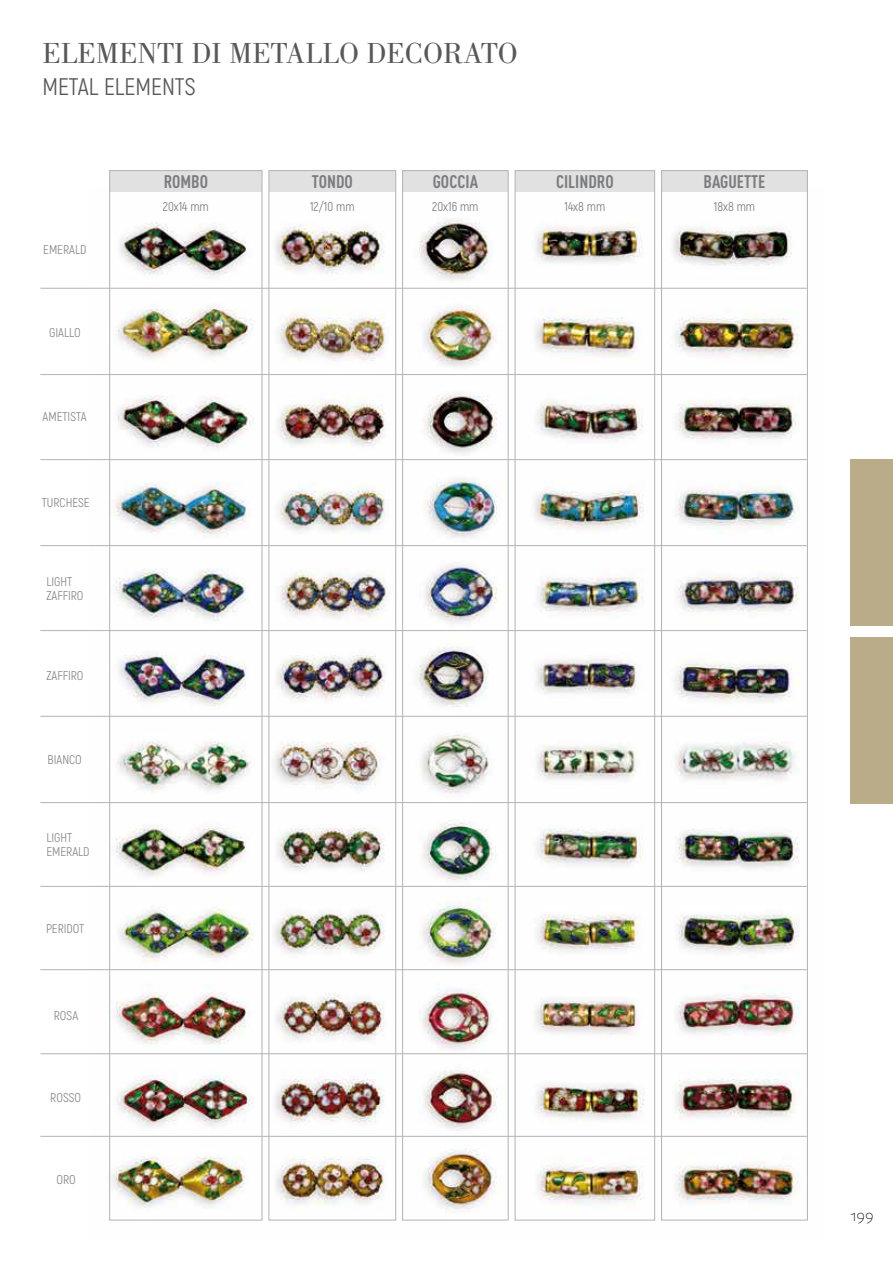
<style>
.page{position:relative;width:893px;height:1263px;background:#fff}
.page>*{position:absolute;margin:0;border:0;box-sizing:border-box;transform-origin:0 0}
.t1{font:30px "Bodoni Std";color:#58585a}
.t2{font:24px "Akrobat";color:#58585a}
.t3{font:700 condensed 18px "DIN Pro";color:#7b7c7e}
.t4{font:100 15px "Daxline Pro";color:#000}
.t5{font:12.75px/14.1px "Akrobat";color:#87888a}
.t6{font:12.75px "Akrobat";color:#7b7c7e}
</style>
<div class="page">
<div style="left:850px;top:637px;width:43px;height:167px;background:#baab89"></div>
<div style="left:850px;top:459px;width:43px;height:166px;background:#baab89"></div>
<img style="left:91px;top:188px;width:717px;height:1033px">
<div style="left:661px;top:171px;width:146px;height:21px;background:#e1e1e2"></div>
<div style="left:661px;top:170px;width:147px;height:1050px;border:1px solid #b1b3b4"></div>
<hr style="left:40px;top:288px;width:767px;height:1px;background:#b1b3b4">
<hr style="left:40px;top:374px;width:767px;height:1px;background:#b1b3b4">
<hr style="left:40px;top:459px;width:767px;height:1px;background:#b1b3b4">
<hr style="left:40px;top:545px;width:767px;height:1px;background:#b1b3b4">
<hr style="left:40px;top:630px;width:767px;height:1px;background:#b1b3b4">
<hr style="left:40px;top:716px;width:767px;height:1px;background:#b1b3b4">
<hr style="left:40px;top:802px;width:767px;height:1px;background:#b1b3b4">
<hr style="left:40px;top:886px;width:767px;height:1px;background:#b1b3b4">
<hr style="left:40px;top:969px;width:767px;height:1px;background:#b1b3b4">
<hr style="left:40px;top:1053px;width:767px;height:1px;background:#b1b3b4">
<hr style="left:40px;top:1136px;width:767px;height:1px;background:#b1b3b4">
<div style="left:110px;top:171px;width:152px;height:21px;background:#e1e1e2"></div>
<div style="left:109px;top:170px;width:153px;height:1050px;border:1px solid #b1b3b4"></div>
<div style="left:403px;top:171px;width:105px;height:21px;background:#e1e1e2"></div>
<div style="left:402px;top:170px;width:107px;height:1050px;border:1px solid #b1b3b4"></div>
<div style="left:269px;top:171px;width:127px;height:21px;background:#e1e1e2"></div>
<div style="left:269px;top:170px;width:127px;height:1050px;border:1px solid #b1b3b4"></div>
<div style="left:515px;top:171px;width:140px;height:21px;background:#e1e1e2"></div>
<div style="left:515px;top:170px;width:140px;height:1050px;border:1px solid #b1b3b4"></div>
<h1 class="t1" style="left:42px;top:37px;width:477px">ELEMENTI DI METALLO DECORATO</h1>
<h2 class="t2" style="left:42px;top:72px;width:155px">METAL ELEMENTS</h2>
<h3 class="t3" style="left:164px;top:168px;width:46px">ROMBO</h3>
<h3 class="t3" style="left:312px;top:168px;width:43px">TONDO</h3>
<h3 class="t3" style="left:433px;top:168px;width:47px">GOCCIA</h3>
<h3 class="t3" style="left:556px;top:168px;width:59px">CILINDRO</h3>
<h3 class="t3" style="left:704px;top:168px;width:63px">BAGUETTE</h3>
<p class="t5" style="left:43px;top:243px;width:45px">EMERALD</p>
<p class="t5" style="left:49px;top:325px;width:33px">GIALLO</p>
<p class="t5" style="left:43px;top:409px;width:46px">AMETISTA</p>
<p class="t5" style="left:42px;top:496px;width:49px">TURCHESE</p>
<p class="t5" style="left:46px;top:574px;width:39px">LIGHT<br>ZAFFIRO</p>
<p class="t5" style="left:46px;top:668px;width:39px">ZAFFIRO</p>
<p class="t5" style="left:48px;top:753px;width:36px">BIANCO</p>
<p class="t5" style="left:46px;top:830px;width:45px">LIGHT<br>EMERALD</p>
<p class="t5" style="left:46px;top:922px;width:40px">PERIDOT</p>
<p class="t5" style="left:54px;top:1008px;width:26px">ROSA</p>
<p class="t5" style="left:50px;top:1091px;width:32px">ROSSO</p>
<p class="t5" style="left:57px;top:1173px;width:21px">ORO</p>
<p class="t6" style="left:163px;top:199px;width:47px">20x14 mm</p>
<p class="t6" style="left:310px;top:199px;width:46px">12/10 mm</p>
<p class="t6" style="left:432px;top:199px;width:48px">20x16 mm</p>
<p class="t6" style="left:564px;top:199px;width:42px">14x8 mm</p>
<p class="t6" style="left:714px;top:199px;width:43px">18x8 mm</p>
<p class="t4" style="left:850px;top:1205px;width:25px">199</p>
</div>
